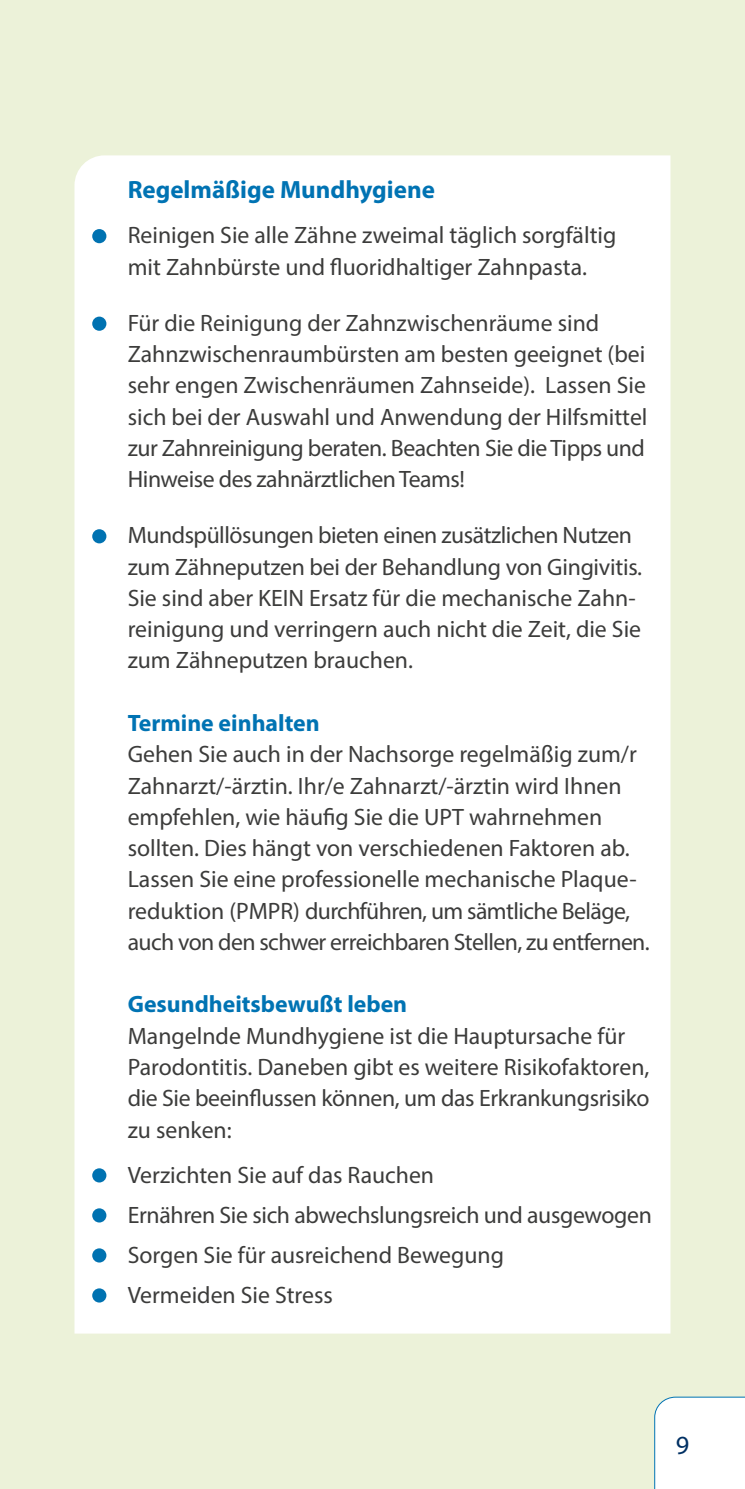
<style>
.page{position:relative;width:745px;height:1489px;background:#fff}
.page>*{position:absolute;margin:0;border:0;box-sizing:border-box;transform-origin:0 0}
.t1{font:26.25px "Myriad Pro";color:#003063}
.t2{font:700 25px "Myriad Pro";color:#0073b3}
.t3{font:23.75px/31.2px "Myriad Pro";color:#3c3c3b}
.t4{font:700 23.75px "Myriad Pro";color:#0073b3}
</style>
<div class="page">
<div style="left:0;top:0;width:744px;height:1488px;background:#ecf2d9"></div>
<div style="left:654px;top:1396px;width:90px;height:92px;background:#fff"></div>
<div style="left:74px;top:155px;width:596px;height:1178px;background:#fff"></div>
<div style="left:92px;top:229px;width:14px;height:14px;background:#0072b1;border-radius:50%"></div>
<div style="left:92px;top:316px;width:14px;height:15px;background:#0072b1;border-radius:50%"></div>
<div style="left:92px;top:529px;width:14px;height:14px;background:#0072b1;border-radius:50%"></div>
<div style="left:92px;top:1168px;width:14px;height:14px;background:#0072b1;border-radius:50%"></div>
<div style="left:92px;top:1208px;width:14px;height:14px;background:#0072b1;border-radius:50%"></div>
<div style="left:92px;top:1248px;width:14px;height:14px;background:#0072b1;border-radius:50%"></div>
<div style="left:92px;top:1288px;width:14px;height:14px;background:#0072b1;border-radius:50%"></div>
<p class="t2" style="left:128px;top:173px;width:308px">Regelmäßige Mundhygiene</p>
<p class="t3" style="left:128px;top:219px;width:490px">Reinigen Sie alle Zähne zweimal täglich sorgfältig mit Zahnbürste und fluoridhaltiger Zahnpasta.</p>
<p class="t3" style="left:128px;top:307px;width:521px">Für die Reinigung der Zahnzwischenräume sind Zahnzwischenraumbürsten am besten geeignet (bei sehr engen Zwischenräumen Zahnseide). Lassen Sie sich bei der Auswahl und Anwendung der Hilfsmittel zur Zahnreinigung beraten. Beachten Sie die Tipps und Hinweise des zahnärztlichen Teams!</p>
<p class="t3" style="left:128px;top:519px;width:515px">Mundspüllösungen bieten einen zusätzlichen Nutzen zum Zähneputzen bei der Behandlung von Gingivitis.<br>Sie sind aber KEIN Ersatz für die mechanische Zahn&shy;reinigung und verringern auch nicht die Zeit, die Sie zum Zähneputzen brauchen.</p>
<p class="t4" style="left:128px;top:707px;width:193px">Termine einhalten</p>
<p class="t3" style="left:128px;top:738px;width:523px">Gehen Sie auch in der Nachsorge regelmäßig zum/r Zahnarzt/-ärztin. Ihr/e Zahnarzt/-ärztin wird Ihnen empfehlen, wie häufig Sie die UPT wahrnehmen sollten. Dies hängt von verschiedenen Faktoren ab.<br>Lassen Sie eine professionelle mechanische Plaque&shy;reduktion (PMPR) durchführen, um sämtliche Beläge, auch von den schwer erreichbaren Stellen, zu entfernen.</p>
<p class="t4" style="left:128px;top:988px;width:281px">Gesundheitsbewußt leben</p>
<p class="t3" style="left:128px;top:1019px;width:523px">Mangelnde Mundhygiene ist die Hauptursache für Parodontitis. Daneben gibt es weitere Risikofaktoren, die Sie beeinflussen können, um das Erkrankungsrisiko zu senken:</p>
<p class="t3" style="left:128px;top:1154px;width:525px;line-height:40px">Verzichten Sie auf das Rauchen<br>Ernähren Sie sich abwechslungsreich und ausgewogen Sorgen Sie für ausreichend Bewegung<br>Vermeiden Sie Stress</p>
<p class="t1" style="left:675px;top:1428px;width:15px">9</p>
</div>
